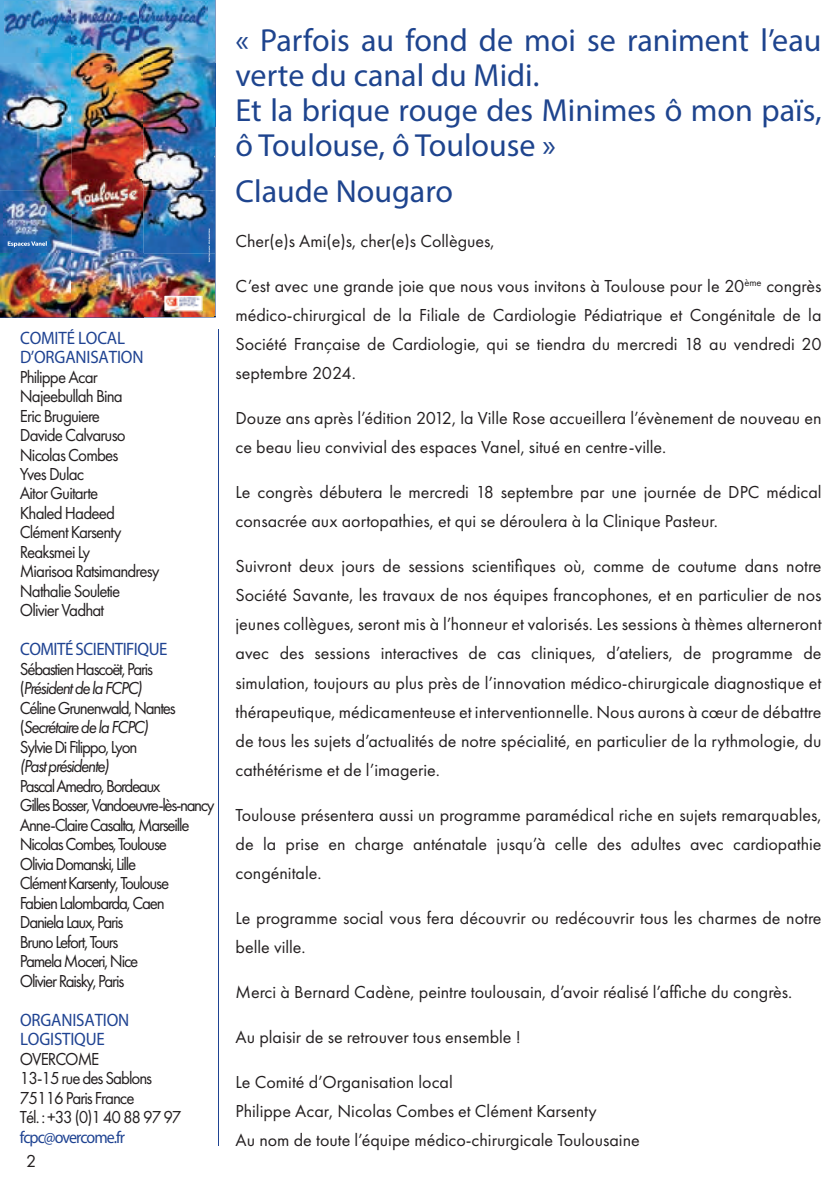
<style>
.page{position:relative;width:840px;height:1191px;background:#fff}
.page>*{position:absolute;margin:0;border:0;box-sizing:border-box;transform-origin:0 0}
.t1{font:32px/35px "Myriad Pro";color:#1e448e}
.t2{font:18px/29px "Futura PT";color:#231f20}
.t3{font:18px/19.4px "Futura PT";letter-spacing:-.07em;color:#231f20;scale:.94 1}
.t4{font:18px/19.4px "Futura PT";letter-spacing:-.05em;color:#231f20;scale:.94 1}
.t5{font:18px/19.4px "Futura PT";letter-spacing:-.06em;color:#231f20;scale:.94 1}
.t6{font:18px/19.4px "Myriad Pro";letter-spacing:-.01em;color:#1f4392;scale:.94 1}
.t7{font:18px "Myriad Pro";letter-spacing:-.03em;color:#1f4392;scale:.94 1}
.t8{font:italic 18px "Futura PT";letter-spacing:-.07em;color:#231f20;scale:.94 1}
.t9{font:17px "Myriad Pro";letter-spacing:-.06em;color:#1f4392;scale:.94 1}
.s1{font-style:italic}
</style>
<div class="page">
<hr style="left:218px;top:329px;width:1px;height:816px;background:#1f4392">
<img style="left:0;top:0;width:215px;height:317px">
<img style="left:164px;top:296px;width:38px;height:15px">
<p class="t6" style="left:20px;top:327px;width:133px">COMITÉ LOCAL<br>D’ORGANISATION</p>
<p class="t4" style="left:20px;top:367px;width:150px">Philippe Acar<br>Najeebullah Bina<br>Eric Bruguiere<br>Davide Calvaruso<br>Nicolas Combes<br>Yves Dulac<br>Aitor Guitarte<br>Khaled Hadeed<br>Clément Karsenty<br>Reaksmei Ly<br>Miarisoa Ratsimandresy<br>Nathalie Souletie<br>Olivier Vadhat</p>
<p class="t7" style="left:20px;top:638px;width:158px">COMITÉ SCIENTIFIQUE</p>
<p class="t3" style="left:20px;top:659px;width:167px">Sébastien Hascoët, Paris (<span class="s1">Président de la FCPC)<br></span>Céline Grunenwald, Nantes (<span class="s1">Secrétaire de la FCPC)<br></span>Sylvie Di Filippo, Lyon</p>
<p class="t8" style="left:20px;top:755px;width:96px">(Past présidente)</p>
<p class="t3" style="left:20px;top:776px;width:209px">Pascal Amedro, Bordeaux<br>Gilles Bosser, Vandoeuvre-lès-nancy<br>Anne-Claire Casalta, Marseille<br>Nicolas Combes, Toulouse<br>Olivia Domanski, Lille<br>Clément Karsenty, Toulouse<br>Fabien Lalombarda, Caen<br>Daniela Laux, Paris<br>Bruno Lefort, Tours<br>Pamela Moceri, Nice<br>Olivier Raisky, Paris</p>
<p class="t6" style="left:20px;top:1009px;width:118px">ORGANISATION<br>LOGISTIQUE</p>
<p class="t5" style="left:20px;top:1048px;width:173px">OVERCOME<br>13-15 rue des Sablons<br>75116 Paris France<br>Tél. : +33 (0)1 40 88 97 97</p>
<p class="t9" style="left:20px;top:1126px;width:113px">fcpc@overcome.fr</p>
<p class="t2" style="left:26px;top:1146px;width:12px">2</p>
<h1 class="t1" style="left:235px;top:22px;width:587px">« Parfois au fond de moi se raniment l’eau verte du canal du Midi.<br>Et la brique rouge des Minimes ô mon païs, ô Toulouse, ô Toulouse »</h1>
<h1 class="t1" style="left:235px;top:173px;width:219px">Claude Nougaro</h1>
<p class="t2" style="left:235px;top:227px;width:260px">Cher(e)s Ami(e)s, cher(e)s Collègues,</p>
<p class="t2" style="left:235px;top:271px;width:587px;text-align:justify">C’est avec une grande joie que nous vous invitons à Toulouse pour le 20<sup>ème</sup> congrès médico-chirurgical de la Filiale de Cardiologie Pédiatrique et Congénitale de la Société Française de Cardiologie, qui se tiendra du mercredi 18 au vendredi 20 septembre 2024.</p>
<p class="t2" style="left:235px;top:403px;width:587px">Douze ans après l’édition 2012, la Ville Rose accueillera l’évènement de nouveau en ce beau lieu convivial des espaces Vanel, situé en centre-ville.</p>
<p class="t2" style="left:235px;top:477px;width:587px">Le congrès débutera le mercredi 18 septembre par une journée de DPC médical consacrée aux aortopathies, et qui se déroulera à la Clinique Pasteur.</p>
<p class="t2" style="left:235px;top:551px;width:587px;text-align:justify">Suivront deux jours de sessions scientifiques où, comme de coutume dans notre Société Savante, les travaux de nos équipes francophones, et en particulier de nos jeunes collègues, seront mis à l’honneur et valorisés. Les sessions à thèmes alterneront avec des sessions interactives de cas cliniques, d’ateliers, de programme de simulation, toujours au plus près de l’innovation médico-chirurgicale diagnostique et thérapeutique, médicamenteuse et interventionnelle. Nous aurons à cœur de débattre de tous les sujets d’actualités de notre spécialité, en particulier de la rythmologie, du cathétérisme et de l’imagerie.</p>
<p class="t2" style="left:235px;top:800px;width:587px;text-align:justify">Toulouse présentera aussi un programme paramédical riche en sujets remarquables, de la prise en charge anténatale jusqu’à celle des adultes avec cardiopathie congénitale.</p>
<p class="t2" style="left:235px;top:903px;width:587px">Le programme social vous fera découvrir ou redécouvrir tous les charmes de notre belle ville.</p>
<p class="t2" style="left:235px;top:977px;width:558px">Merci à Bernard Cadène, peintre toulousain, d’avoir réalisé l’affiche du congrès.</p>
<p class="t2" style="left:235px;top:1022px;width:286px">Au plaisir de se retrouver tous ensemble !</p>
<p class="t2" style="left:235px;top:1067px;width:405px">Le Comité d’Organisation local<br>Philippe Acar, Nicolas Combes et Clément Karsenty<br>Au nom de toute l’équipe médico-chirurgicale Toulousaine</p>
</div>
